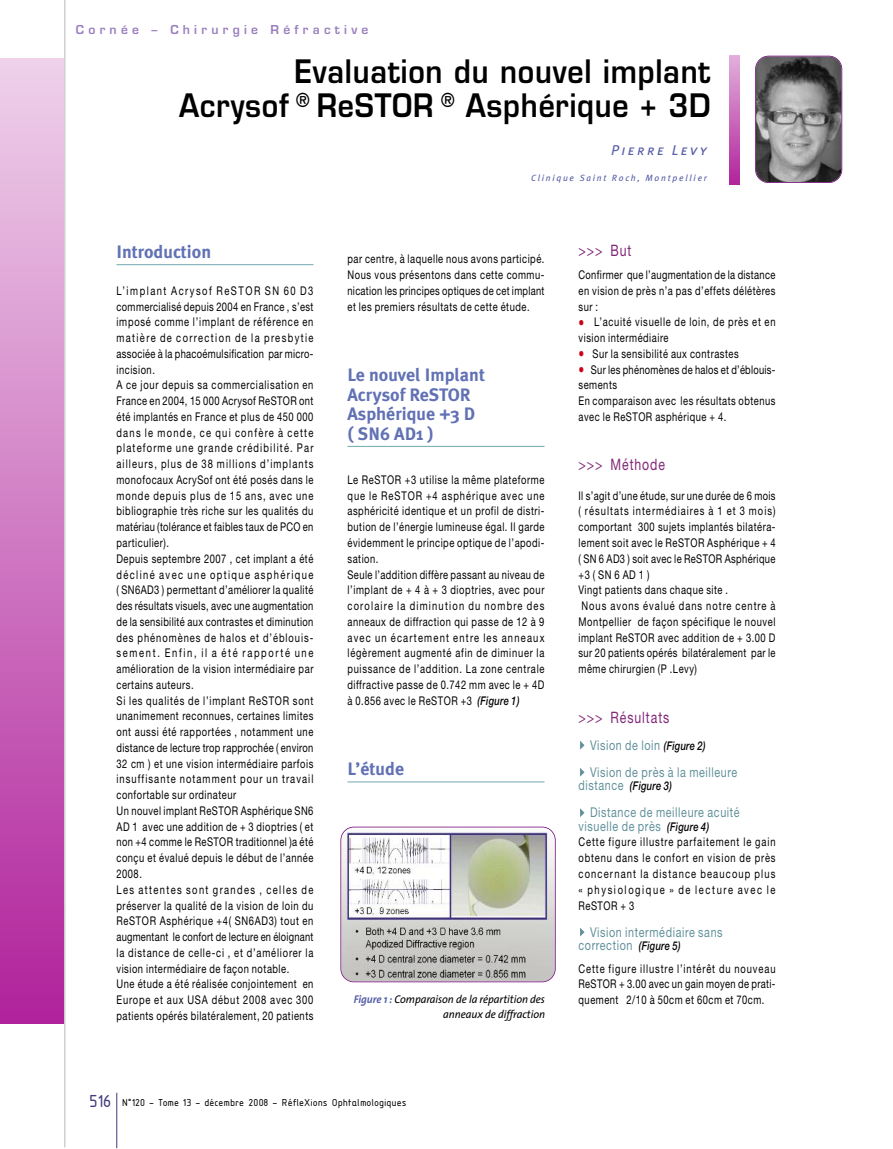
<style>
.page{position:relative;width:893px;height:1149px;background:#fff}
.page>*{position:absolute;margin:0;border:0;box-sizing:border-box;transform-origin:0 0}
.t1{font:600 31.5px/34.5px "Eurostile";letter-spacing:.03em;color:#000;text-align:right;scale:.9 1}
.t2{font:700 18px/19.5px "Meta Plus";color:#6171b4}
.t3{font:15.75px "Helvetica Neue";letter-spacing:.08em;color:#812878;scale:.78 1}
.t4{font:italic 14.25px "Meta Plus Book Caps";letter-spacing:.17em;color:#5860a7}
.t5{font:13.5px/13.5px "Helvetica Neue";letter-spacing:.055em;color:#62919b;scale:.8 1}
.t6{font:12px/15.8px "Helvetica Neue";letter-spacing:.055em;color:#000;scale:.78 1}
.t7{font:12px/15.8px "Helvetica Neue";letter-spacing:.075em;color:#000;scale:.78 1}
.t8{font:600 12px "Eurostile";letter-spacing:.35em;color:#9a7fbf}
.t9{font:italic 500 12px "Helvetica Neue";letter-spacing:.02em;color:#000;scale:.78 1}
.t10{font:italic 11.25px/14.2px "The Sans";letter-spacing:-.005em;color:#000;text-align:right;scale:.95 1}
.t11{font:10.5px "Isonorm MN";letter-spacing:.06em;color:#000}
.t12{font:italic 9px "Meta Plus";letter-spacing:.195em;color:#5860a7}
.s1{font-weight:500;font-style:italic}
.s2{font-weight:700;color:#5860a7}
.s3{font-size:15px;color:#ca0016}
.s4{font-weight:500;font-style:italic;font-size:12px;color:#000}
.s5{font-weight:400;font-style:normal;font-size:13.5px;color:#62919b}
.s6{font-size:18px;color:#3e3a7c}
</style>
<div class="page">
<hr style="left:116px;top:264px;width:197px;height:1px;background:#71a9b0">
<hr style="left:347px;top:446px;width:197px;height:1px;background:#71a9b0">
<hr style="left:347px;top:781px;width:197px;height:1px;background:#71a9b0">
<svg style="left:580px;top:927px;width:4px;height:9px"></svg>
<svg style="left:580px;top:808px;width:4px;height:9px"></svg>
<svg style="left:580px;top:768px;width:4px;height:8px"></svg>
<svg style="left:580px;top:741px;width:4px;height:8px"></svg>
<hr style="left:116px;top:1092px;width:1px;height:55px;background:#3e3a7c">
<div style="left:0;top:58px;width:65px;height:965px;background:linear-gradient(to bottom,#efd1eb,#b0229b)"></div>
<hr style="left:64px;top:0;width:2px;height:1146px;background:#d0d0d0">
<svg style="left:729px;top:55px;width:10px;height:129px"></svg>
<img style="left:756px;top:56px;width:85px;height:126px;border-radius:13px">
<div style="left:755px;top:56px;width:87px;height:127px;border:2px solid #6f0076;border-radius:14px"></div>
<img style="left:341px;top:827px;width:214px;height:154px;border-radius:13px">
<div style="left:340px;top:826px;width:216px;height:155px;border:2px solid #6f0076;border-radius:14px"></div>
<p class="t8" style="left:76px;top:25px;width:294px">Cornée – Chirurgie Réfractive</p>
<h1 class="t1" style="left:179px;top:57px;width:592px">Evaluation du nouvel implant<br>Acrysof <sup>®</sup> ReSTOR <sup>®</sup> Asphérique + 3D</h1>
<h2 class="t2" style="left:116px;top:242px;width:96px">Introduction</h2>
<p class="t6" style="left:116px;top:284px;width:254px">L’implant Acrysof ReSTOR SN 60 D3 commercialisé depuis 2004 en France , s’est imposé comme l’implant de référence en matière de correction de la presbytie associée à la phacoémulsification par micro&shy;incision.<br>A ce jour depuis sa commercialisation en France en 2004, 15 000 Acrysof ReSTOR ont été implantés en France et plus de 450 000 dans le monde, ce qui confère à cette plateforme une grande crédibilité. Par ailleurs, plus de 38 millions d’implants monofocaux AcrySof ont été posés dans le monde depuis plus de 15 ans, avec une bibliographie très riche sur les qualités du matériau (tolérance et faibles taux de PCO en particulier).<br>Depuis septembre 2007 , cet implant a été décliné avec une optique asphérique ( SN6AD3 ) permettant d’améliorer la qualité des résultats visuels, avec une augmentation de la sensibilité aux contrastes et diminution des phénomènes de halos et d’éblouis&shy;sement. Enfin, il a été rapporté une amélioration de la vision intermédiaire par certains auteurs.<br>Si les qualités de l’implant ReSTOR sont unanimement reconnues, certaines limites ont aussi été rapportées , notamment une distance de lecture trop rapprochée ( environ 32 cm ) et une vision intermédiaire parfois insuffisante notamment pour un travail confortable sur ordinateur<br>Un nouvel implant ReSTOR Asphérique SN6<br>AD 1 avec une addition de + 3 dioptries ( et non +4 comme le ReSTOR traditionnel )a été conçu et évalué depuis le début de l’année 2008.<br>Les attentes sont grandes , celles de préserver la qualité de la vision de loin du ReSTOR Asphérique +4( SN6AD3) tout en augmentant le confort de lecture en éloignant la distance de celle-ci , et d’améliorer la vision intermédiaire de façon notable.<br>Une étude a été réalisée conjointement en Europe et aux USA début 2008 avec 300 patients opérés bilatéralement, 20 patients</p>
<p class="t4" style="left:611px;top:142px;width:97px">Pierre Levy</p>
<p class="t12" style="left:531px;top:172px;width:177px">Clinique Saint Roch, Montpellier</p>
<p class="t6" style="left:347px;top:252px;width:254px;text-align:justify">par centre, à laquelle nous avons participé.<br>Nous vous présentons dans cette commu&shy;nication les principes optiques de cet implant et les premiers résultats de cette étude.</p>
<h2 class="t2" style="left:347px;top:365px;width:139px">Le nouvel Implant<br>Acrysof ReSTOR<br>Asphérique +3 D ( SN6 AD1 )</h2>
<p class="t6" style="left:347px;top:473px;width:254px">Le ReSTOR +3 utilise la même plateforme que le ReSTOR +4 asphérique avec une asphéricité identique et un profil de distri&shy;bution de l’énergie lumineuse égal. Il garde évidemment le principe optique de l’apodi&shy;sation.<br>Seule l’addition diffère passant au niveau de l’implant de + 4 à + 3 dioptries, avec pour corolaire la diminution du nombre des anneaux de diffraction qui passe de 12 à 9 avec un écartement entre les anneaux légèrement augmenté afin de diminuer la puissance de l’addition. La zone centrale diffractive passe de 0.742 mm avec le + 4D à 0.856 avec le ReSTOR +3 <span class="s1">(Figure 1)</span></p>
<h2 class="t2" style="left:347px;top:759px;width:58px">L’étude</h2>
<p class="t10" style="left:354px;top:993px;width:203px"><span class="s2">Figure 1 :</span> Comparaison de la répartition des anneaux de diffraction</p>
<h3 class="t3" style="left:578px;top:244px;width:69px">&gt;&gt;&gt; But</h3>
<p class="t6" style="left:578px;top:268px;width:254px;text-align:justify">Confirmer que l’augmentation de la distance en vision de près n’a pas d’effets délétères sur :</p>
<p class="t7" style="left:578px;top:315px;width:254px"><span class="s3">•</span> L’acuité visuelle de loin, de près et en vision intermédiaire</p>
<p class="t6" style="left:578px;top:347px;width:207px"><span class="s3">•</span> Sur la sensibilité aux contrastes</p>
<p class="t6" style="left:578px;top:362px;width:254px"><span class="s3">•</span> Sur les phénomènes de halos et d’éblouis&shy;sements<br>En comparaison avec les résultats obtenus avec le ReSTOR asphérique + 4.</p>
<h3 class="t3" style="left:578px;top:459px;width:113px">&gt;&gt;&gt; Méthode</h3>
<p class="t6" style="left:578px;top:488px;width:254px">Il s’agit d’une étude, sur une durée de 6 mois ( résultats intermédiaires à 1 et 3 mois) comportant 300 sujets implantés bilatéra&shy;lement soit avec le ReSTOR Asphérique + 4 ( SN 6 AD3 ) soit avec le ReSTOR Asphérique +3(SN6AD1)<br>Vingt patients dans chaque site .<br>Nous avons évalué dans notre centre à Montpellier de façon spécifique le nouvel implant ReSTOR avec addition de + 3.00 D sur 20 patients opérés bilatéralement par le même chirurgien (P .Levy)</p>
<h3 class="t3" style="left:578px;top:711px;width:118px">&gt;&gt;&gt; Résultats</h3>
<p class="t5" style="left:590px;top:732px;width:186px;line-height:27px">Vision de loin <span class="s4">(Figure 2)<br></span>Vision de près à la meilleure</p>
<p class="t9" style="left:578px;top:781px;width:121px"><span class="s5">distance</span> (Figure 3)</p>
<p class="t5" style="left:578px;top:806px;width:203px;text-indent:12px">Distance de meilleure acuité visuelle de près <span class="s4">(Figure 4)</span></p>
<p class="t6" style="left:578px;top:835px;width:254px;text-align:justify">Cette figure illustre parfaitement le gain obtenu dans le confort en vision de près concernant la distance beaucoup plus « physiologique » de lecture avec le ReSTOR + 3</p>
<p class="t5" style="left:578px;top:926px;width:182px;text-indent:12px">Vision intermédiaire sans correction <span class="s4">(Figure 5)</span></p>
<p class="t6" style="left:578px;top:961px;width:254px;text-align:justify">Cette figure illustre l’intérêt du nouveau ReSTOR + 3.00 avec un gain moyen de prati&shy;quement 2/10 à 50cm et 60cm et 70cm.</p>
<p class="t11" style="left:90px;top:1096px;width:318px"><span class="s6">516</span> N°120 - Tome 13 - décembre 2008 - RéfleXions Ophtalmologiques</p>
</div>
